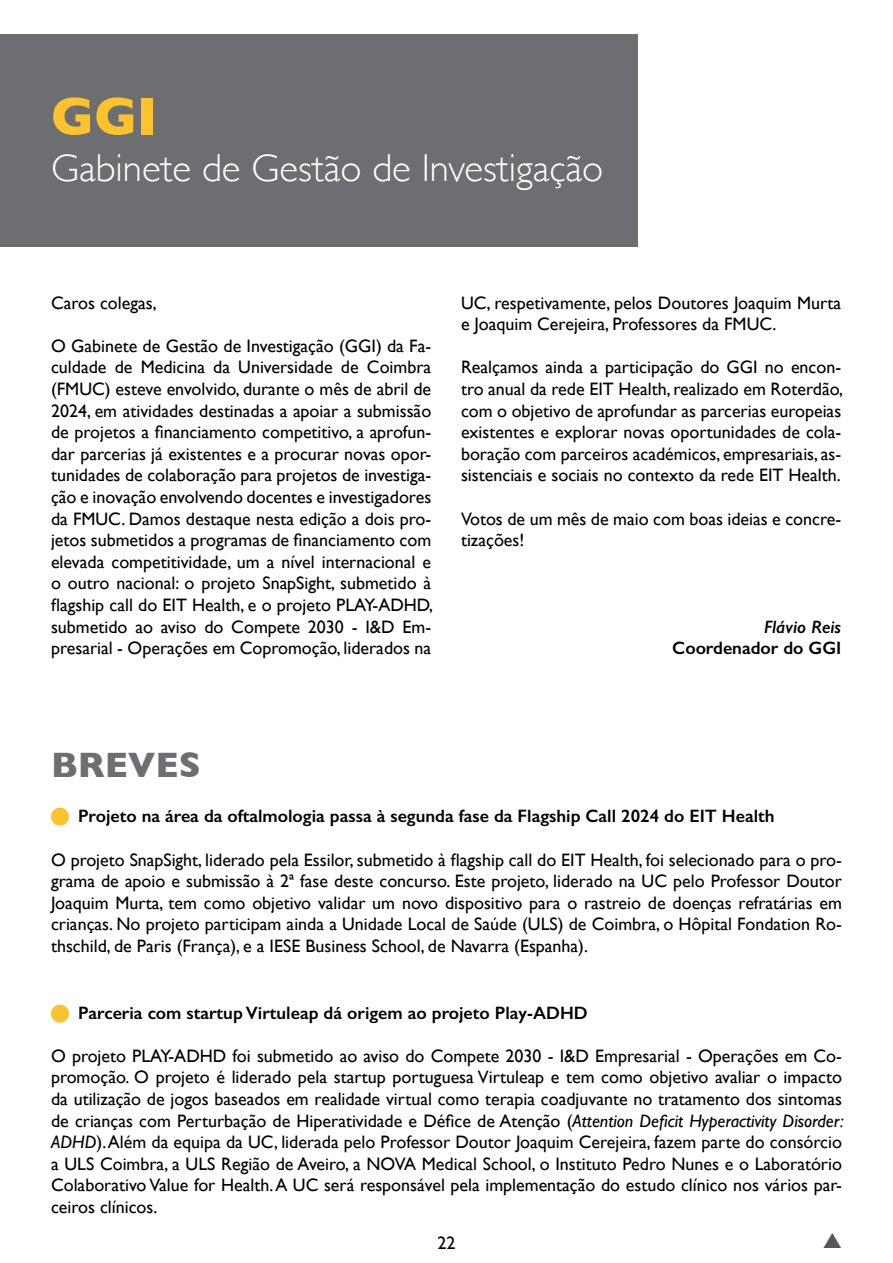
<style>
.page{position:relative;width:893px;height:1263px;background:#fff}
.page>*{position:absolute;margin:0;border:0;box-sizing:border-box;transform-origin:0 0}
.t1{font:700 54px "Gill Sans";color:#fdc32d}
.t2{font:300 39px "Gill Sans";color:#fff}
.t3{font:700 36px "Gill Sans";color:#6c6e72}
.t4{font:18px/21.6px "Gill Sans";color:#000;text-align:justify}
.t5{font:600 18px "Gill Sans";color:#000}
.t6{font:italic 600 18px "Gill Sans";color:#000}
.t7{font:18px "Gill Sans";color:#000}
.s1{color:#fcc330}
.s2{font-style:italic}
</style>
<div class="page">
<div style="left:0;top:34px;width:638px;height:213px;background:#6c6e72"></div>
<h1 class="t1" style="left:51px;top:73px;width:108px">GGI</h1>
<h2 class="t2" style="left:51px;top:138px;width:554px">Gabinete de Gestão de Investigação</h2>
<p class="t4" style="left:51px;top:291px;width:107px">Caros colegas,</p>
<p class="t4" style="left:51px;top:335px;width:383px">O Gabinete de Gestão de Investigação (GGI) da Fa&shy;culdade de Medicina da Universidade de Coimbra (FMUC) esteve envolvido, durante o mês de abril de 2024, em atividades destinadas a apoiar a submissão de projetos a financiamento competitivo, a aprofun&shy;dar parcerias já existentes e a procurar novas opor&shy;tunidades de colaboração para projetos de investiga&shy;ção e inovação envolvendo docentes e investigadores da FMUC. Damos destaque nesta edição a dois pro&shy;jetos submetidos a programas de financiamento com elevada competitividade, um a nível internacional e o outro nacional: o projeto SnapSight, submetido à flagship call do EIT Health, e o projeto PLAY-ADHD, submetido ao aviso do Compete 2030 - I&amp;D Em&shy;presarial - Operações em Copromoção, liderados na</p>
<p class="t4" style="left:461px;top:291px;width:382px">UC, respetivamente, pelos Doutores Joaquim Murta e Joaquim Cerejeira, Professores da FMUC.</p>
<p class="t4" style="left:461px;top:356px;width:383px">Realçamos ainda a participação do GGI no encon&shy;tro anual da rede EIT Health, realizado em Roterdão, com o objetivo de aprofundar as parcerias europeias existentes e explorar novas oportunidades de cola&shy;boração com parceiros académicos, empresariais, as&shy;sistenciais e sociais no contexto da rede EIT Health.</p>
<p class="t4" style="left:461px;top:507px;width:382px">Votos de um mês de maio com boas ideias e concre&shy;tizações!</p>
<p class="t6" style="left:764px;top:615px;width:79px">Flávio Reis</p>
<p class="t5" style="left:672px;top:637px;width:170px">Coordenador do GGI</p>
<h3 class="t3" style="left:51px;top:737px;width:151px">BREVES</h3>
<p class="t5" style="left:51px;top:805px;width:725px"><span class="s1">■</span> Projeto na área da oftalmologia passa à segunda fase da Flagship Call 2024 do EIT Health</p>
<p class="t4" style="left:51px;top:848px;width:792px">O projeto SnapSight, liderado pela Essilor, submetido à flagship call do EIT Health, foi selecionado para o pro&shy;grama de apoio e submissão à 2ª fase deste concurso. Este projeto, liderado na UC pelo Professor Doutor Joaquim Murta, tem como objetivo validar um novo dispositivo para o rastreio de doenças refratárias em crianças. No projeto participam ainda a Unidade Local de Saúde (ULS) de Coimbra, o Hôpital Fondation Ro&shy;thschild, de Paris (França), e a IESE Business School, de Navarra (Espanha).</p>
<p class="t5" style="left:51px;top:1002px;width:538px"><span class="s1">■</span> Parceria com startup Virtuleap dá origem ao projeto Play-ADHD</p>
<p class="t4" style="left:51px;top:1045px;width:794px">O projeto PLAY-ADHD foi submetido ao aviso do Compete 2030 - I&amp;D Empresarial - Operações em Co&shy;promoção. O projeto é liderado pela startup portuguesa Virtuleap e tem como objetivo avaliar o impacto da utilização de jogos baseados em realidade virtual como terapia coadjuvante no tratamento dos sintomas de crianças com Perturbação de Hiperatividade e Défice de Atenção (<span class="s2">Attention Deficit Hyperactivity Disorder:<br>ADHD</span>). Além da equipa da UC, liderada pelo Professor Doutor Joaquim Cerejeira, fazem parte do consórcio a ULS Coimbra, a ULS Região de Aveiro, a NOVA Medical School, o Instituto Pedro Nunes e o Laboratório Colaborativo Value for Health. A UC será responsável pela implementação do estudo clínico nos vários par&shy;ceiros clínicos.</p>
<p class="t7" style="left:437px;top:1232px;width:19px">22</p>
</div>
